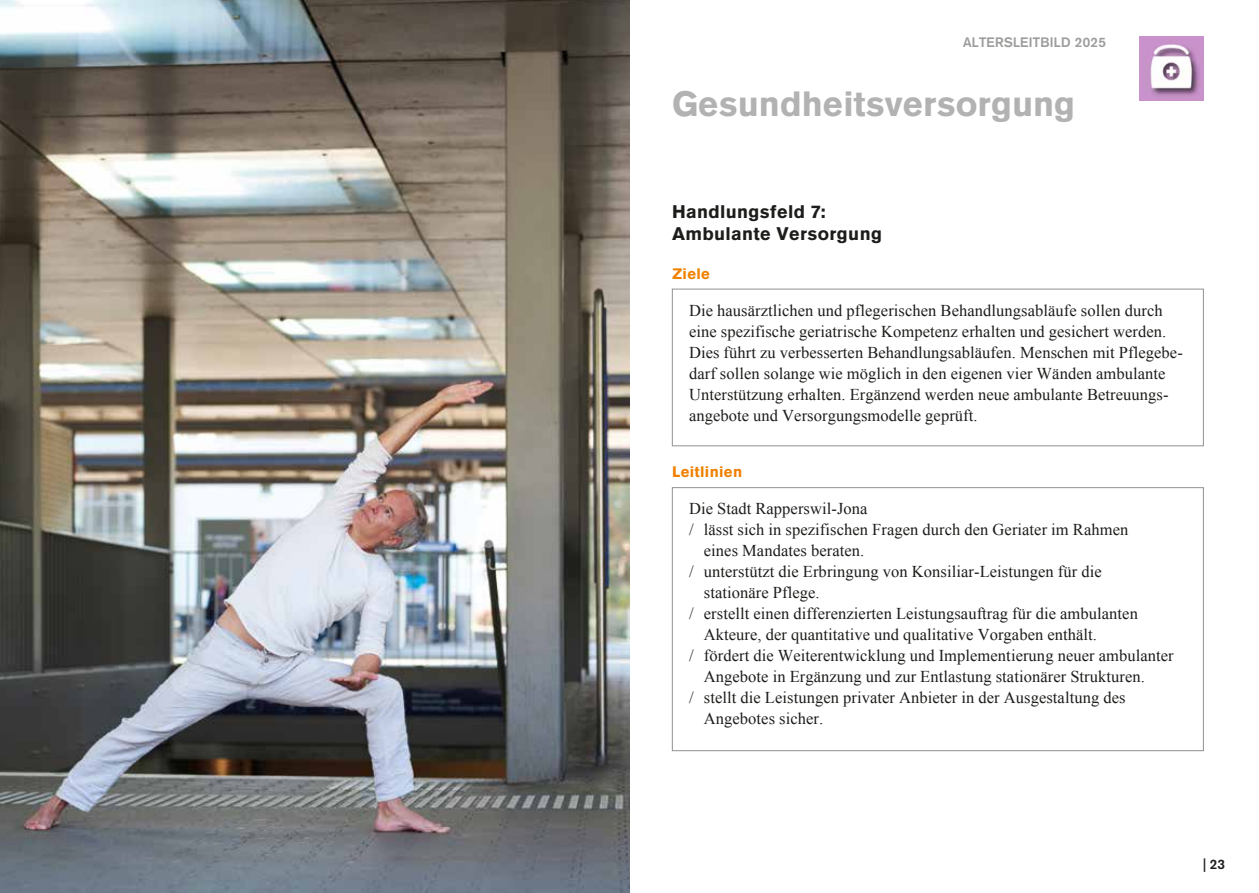
<style>
.page{position:relative;width:1259px;height:893px;background:#fff}
.page>*{position:absolute;margin:0;border:0;box-sizing:border-box;transform-origin:0 0}
.t1{font:900 34.5px "Akzidenz Grotesk";color:#b3b2b2}
.t2{font:900 18px/22.5px "Akzidenz Grotesk";letter-spacing:.02em;color:#1d1d1b}
.t3{font:16.5px/21px "Times New Roman";letter-spacing:.005em;color:#1d1d1b}
.t4{font:900 15px "Akzidenz Grotesk";letter-spacing:.02em;color:#f08100}
.t5{font:700 13.5px "Akzidenz Grotesk";letter-spacing:.025em;color:#9d9d9c}
.t6{font:700 13.5px "Akzidenz Grotesk";color:#1d1d1b}
</style>
<div class="page">
<div style="left:672px;top:487px;width:531px;height:264px;border:1px solid #929292"></div>
<div style="left:672px;top:289px;width:531px;height:157px;border:1px solid #929292"></div>
<img style="left:0;top:0;width:629px;height:893px">
<img style="left:1140px;top:36px;width:63px;height:65px">
<p class="t5" style="left:963px;top:34px;width:144px">ALTERSLEITBILD 2025</p>
<h1 class="t1" style="left:672px;top:83px;width:405px">Gesundheitsversorgung</h1>
<p class="t2" style="left:672px;top:200px;width:211px">Handlungsfeld 7:<br>Ambulante Versorgung</p>
<p class="t4" style="left:672px;top:265px;width:40px">Ziele</p>
<p class="t3" style="left:689px;top:300px;width:495px">Die hausärztlichen und pflegerischen Behandlungsabläufe sollen durch eine spezifische geriatrische Kompetenz erhalten und gesichert werden.<br>Dies führt zu verbesserten Behandlungsabläufen. Menschen mit Pflegebe&shy;darf sollen solange wie möglich in den eigenen vier Wänden ambulante Unterstützung erhalten. Ergänzend werden neue ambulante Betreuungs&shy;angebote und Versorgungsmodelle geprüft.</p>
<p class="t4" style="left:672px;top:463px;width:72px">Leitlinien</p>
<p class="t3" style="left:689px;top:498px;width:180px">Die Stadt Rapperswil-Jona</p>
<p class="t3" style="left:689px;top:519px;width:441px">/ lässt sich in spezifischen Fragen durch den Geriater im Rahmen</p>
<p class="t3" style="left:704px;top:540px;width:162px">eines Mandates beraten.</p>
<p class="t3" style="left:689px;top:561px;width:414px">/ unterstützt die Erbringung von Konsiliar-Leistungen für die</p>
<p class="t3" style="left:704px;top:582px;width:117px">stationäre Pflege.</p>
<p class="t3" style="left:689px;top:603px;width:450px">/ erstellt einen differenzierten Leistungsauftrag für die ambulanten</p>
<p class="t3" style="left:704px;top:624px;width:395px">Akteure, der quantitative und qualitative Vorgaben enthält.</p>
<p class="t3" style="left:689px;top:645px;width:486px">/ fördert die Weiterentwicklung und Implementierung neuer ambulanter</p>
<p class="t3" style="left:704px;top:666px;width:442px">Angebote in Ergänzung und zur Entlastung stationärer Strukturen.</p>
<p class="t3" style="left:689px;top:687px;width:438px">/ stellt die Leistungen privater Anbieter in der Ausgestaltung des</p>
<p class="t3" style="left:704px;top:708px;width:121px">Angebotes sicher.</p>
<p class="t6" style="left:1203px;top:857px;width:23px">| 23</p>
</div>
